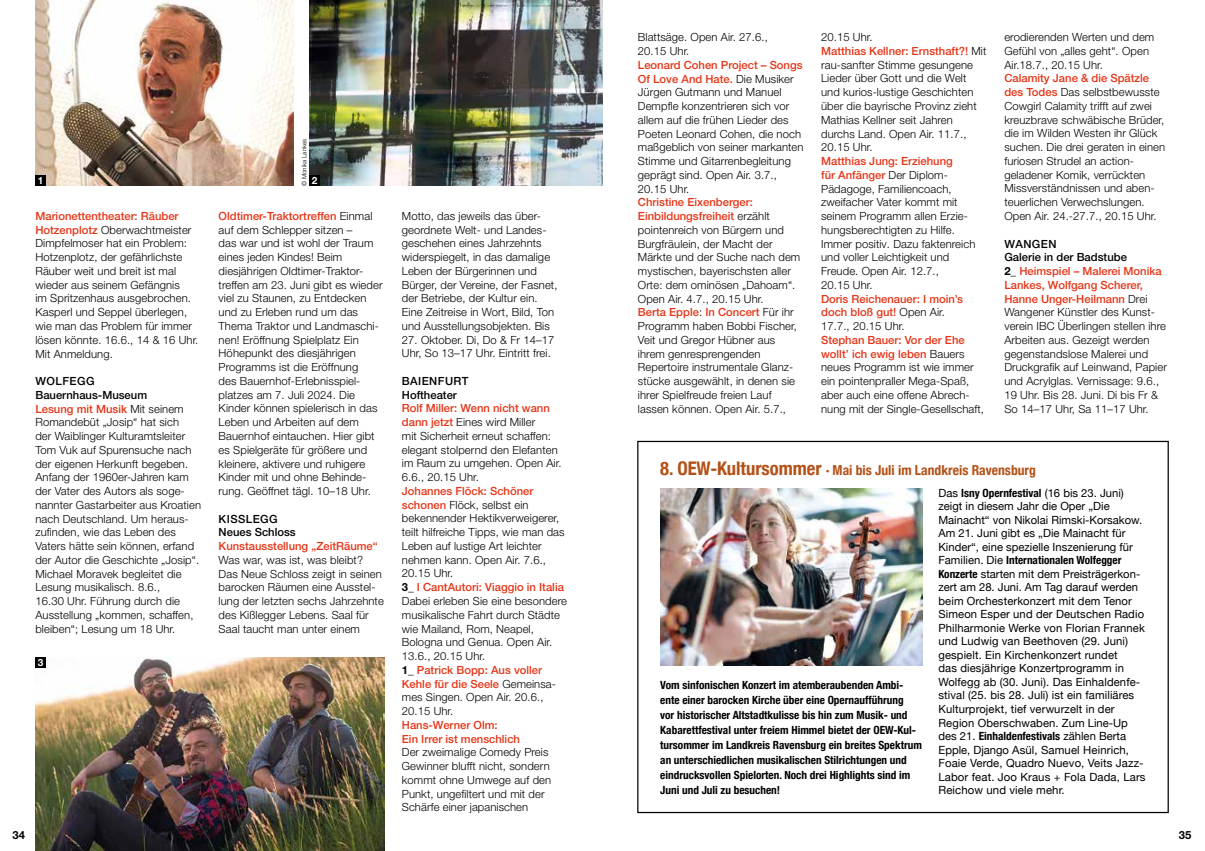
<style>
.page{position:relative;width:1205px;height:851px;background:#fff}
.page>*{position:absolute;margin:0;border:0;box-sizing:border-box;transform-origin:0 0}
.t1{font:700 condensed 13.75px "Helvetica Neue";color:#b45117}
.t2{font:300 11.25px/13.8px "Helvetica Neue LT Pro";letter-spacing:.01em;color:#000}
.t3{font:11.25px/13.5px "Helvetica Neue";letter-spacing:.01em;color:#000}
.t4{font:700 condensed 11.25px/15px "Helvetica Neue";color:#000}
.t5{font:500 11.25px/13.8px "Helvetica Neue LT Pro";color:#e53517}
.t6{font:500 11.25px/13.8px "Helvetica Neue LT Pro";color:#000}
.t7{font:700 11.25px "Helvetica Neue LT Pro";color:#000}
.t8{font:700 10px "Helvetica Neue LT Pro";color:#fff}
.t9{font:300 6.25px "Helvetica Neue LT Pro";color:#000}
.s1{font-weight:500;color:#e53517}
.s2{font-weight:500}
.s3{font-weight:700}
.s4{font-weight:300;color:#000}
.s5{font-size:18.75px}
.s6{font-weight:700;font-stretch:condensed}
</style>
<div class="page">
<img style="left:35px;top:657px;width:349px;height:193px">
<div style="left:35px;top:657px;width:11px;height:11px;background:#000"></div>
<img style="left:35px;top:0;width:258px;height:186px">
<div style="left:35px;top:175px;width:11px;height:11px;background:#000"></div>
<img style="left:309px;top:0;width:293px;height:186px">
<div style="left:309px;top:175px;width:11px;height:11px;background:#000"></div>
<img style="left:660px;top:488px;width:262px;height:177px">
<p class="t8" style="left:38px;top:174px;width:7px">1</p>
<p class="t2" style="left:35px;top:209px;width:164px"><span class="s1">Marionettentheater: Räuber<br>Hotzenplotz</span> Oberwachtmeister<br>Dimpfelmoser hat ein Problem:<br>Hotzenplotz, der gefährlichste<br>Räuber weit und breit ist mal wieder aus seinem Gefängnis<br>im Spritzenhaus ausgebrochen.<br>Kasperl und Seppel überlegen, wie man das Problem für immer lösen könnte. 16.6., 14 &amp; 16 Uhr.<br>Mit Anmeldung.</p>
<p class="t2" style="left:35px;top:374px;width:167px"><span class="s2">WOLFEGG<br>Bauernhaus-Museum<br></span><span class="s1">Lesung mit Musik</span> Mit seinem<br>Romandebüt „Josip“ hat sich<br>der Waiblinger Kulturamtsleiter<br>Tom Vuk auf Spurensuche nach der eigenen Herkunft begeben.<br>Anfang der 1960er-Jahren kam der Vater des Autors als soge&shy;nannter Gastarbeiter aus Kroatien nach Deutschland. Um heraus&shy;zufinden, wie das Leben des<br>Vaters hätte sein können, erfand der Autor die Geschichte „Josip“.<br>Michael Moravek begleitet die<br>Lesung musikalisch. 8.6.,<br>16.30 Uhr. Führung durch die<br>Ausstellung „kommen, schaffen, bleiben“; Lesung um 18 Uhr.</p>
<p class="t8" style="left:38px;top:656px;width:7px">3</p>
<p class="t9" style="left:300px;top:186px;width:49px;rotate:-90deg">© Monika Lankes</p>
<p class="t8" style="left:312px;top:174px;width:7px">2</p>
<p class="t2" style="left:219px;top:209px;width:165px"><span class="s1">Oldtimer-Traktortreffen</span> Einmal auf dem Schlepper sitzen –<br>das war und ist wohl der Traum eines jeden Kindes! Beim diesjährigen Oldtimer-Traktor&shy;treffen am 23. Juni gibt es wieder viel zu Staunen, zu Entdecken und zu Erleben rund um das<br>Thema Traktor und Landmaschi&shy;nen! Eröffnung Spielplatz Ein<br>Höhepunkt des diesjährigen<br>Programms ist die Eröffnung<br>des Bauernhof-Erlebnisspiel&shy;platzes am 7. Juli 2024. Die<br>Kinder können spielerisch in das<br>Leben und Arbeiten auf dem<br>Bauernhof eintauchen. Hier gibt es Spielgeräte für größere und kleinere, aktivere und ruhigere<br>Kinder mit und ohne Behinde&shy;rung. Geöffnet tägl. 10–18 Uhr.</p>
<p class="t6" style="left:219px;top:511px;width:79px">KISSLEGG<br>Neues Schloss</p>
<p class="t5" style="left:219px;top:539px;width:161px">Kunstausstellung „ZeitRäume“</p>
<p class="t2" style="left:219px;top:552px;width:167px">Was war, was ist, was bleibt?<br>Das Neue Schloss zeigt in seinen barocken Räumen eine Ausstel&shy;lung der letzten sechs Jahrzehnte des Kißlegger Lebens. Saal für<br>Saal taucht man unter einem</p>
<p class="t2" style="left:402px;top:209px;width:157px">Motto, das jeweils das über&shy;geordnete Welt- und Landes&shy;geschehen eines Jahrzehnts widerspiegelt, in das damalige<br>Leben der Bürgerinnen und<br>Bürger, der Vereine, der Fasnet, der Betriebe, der Kultur ein.<br>Eine Zeitreise in Wort, Bild, Ton und Ausstellungsobjekten. Bis</p>
<p class="t2" style="left:402px;top:332px;width:154px">27. Oktober. Di, Do &amp; Fr 14–17<br>Uhr, So 13–17 Uhr. Eintritt frei.</p>
<p class="t6" style="left:402px;top:374px;width:68px">BAIENFURT<br>Hoftheater</p>
<p class="t2" style="left:402px;top:401px;width:161px"><span class="s1">Rolf Miller: Wenn nicht wann dann jetzt</span> Eines wird Miller<br>mit Sicherheit erneut schaffen: elegant stolpernd den Elefanten im Raum zu umgehen. Open Air.<br>6.6., 20.15 Uhr.</p>
<p class="t2" style="left:402px;top:483px;width:167px"><span class="s1">Johannes Flöck: Schöner schonen</span> Flöck, selbst ein bekennender Hektikverweigerer, teilt hilfreiche Tipps, wie man das<br>Leben auf lustige Art leichter nehmen kann. Open Air. 7.6.,<br>20.15 Uhr.<br><span class="s3">3_</span> <span class="s1">I CantAutori: Viaggio in Italia<br></span>Dabei erleben Sie eine besondere musikalische Fahrt durch Städte wie Mailand, Rom, Neapel,<br>Bologna und Genua. Open Air.<br>13.6., 20.15 Uhr.<br><span class="s3">1_</span> <span class="s1">Patrick Bopp: Aus voller<br>Kehle für die Seele</span> Gemeinsa&shy;mes Singen. Open Air. 20.6.,<br>20.15 Uhr.</p>
<p class="t5" style="left:402px;top:717px;width:120px">Hans-Werner Olm:<br>Ein Irrer ist menschlich</p>
<p class="t2" style="left:402px;top:745px;width:151px">Der zweimalige Comedy Preis<br>Gewinner blufft nicht, sondern kommt ohne Umwege auf den<br>Punkt, ungefiltert und mit der<br>Schärfe einer japanischen</p>
<p class="t2" style="left:638px;top:30px;width:131px">Blattsäge. Open Air. 27.6.,<br>20.15 Uhr.</p>
<p class="t2" style="left:638px;top:58px;width:167px"><span class="s1">Leonard Cohen Project – Songs<br>Of Love And Hate.</span> Die Musiker<br>Jürgen Gutmann und Manuel<br>Dempfle konzentrieren sich vor allem auf die frühen Lieder des<br>Poeten Leonard Cohen, die noch maßgeblich von seiner markanten<br>Stimme und Gitarrenbegleitung geprägt sind. Open Air. 3.7.,<br>20.15 Uhr.</p>
<p class="t2" style="left:638px;top:195px;width:164px"><span class="s1">Christine Eixenberger:<br>Einbildungsfreiheit</span> erzählt pointenreich von Bürgern und<br>Burgfräulein, der Macht der<br>Märkte und der Suche nach dem mystischen, bayerischsten aller<br>Orte: dem ominösen „Dahoam“.<br>Open Air. 4.7., 20.15 Uhr.<br><span class="s1">Berta Epple</span>: <span class="s1">In Concert</span> Für ihr<br>Programm haben Bobbi Fischer,<br>Veit und Gregor Hübner aus ihrem genresprengenden<br>Repertoire instrumentale Glanz&shy;stücke ausgewählt, in denen sie ihrer Spielfreude freien Lauf lassen können. Open Air. 5.7.,</p>
<p class="t2" style="left:821px;top:30px;width:167px">20.15 Uhr.<br><span class="s1">Matthias Kellner: Ernsthaft?!</span> Mit rau-sanfter Stimme gesungene<br>Lieder über Gott und die Welt und kurios-lustige Geschichten über die bayrische Provinz zieht<br>Mathias Kellner seit Jahren durchs Land. Open Air. 11.7.,<br>20.15 Uhr.</p>
<p class="t2" style="left:821px;top:154px;width:156px"><span class="s1">Matthias Jung: Erziehung<br>für Anfänger</span> Der Diplom-<br>Pädagoge, Familiencoach, zweifacher Vater kommt mit seinem Programm allen Erzie&shy;hungsberechtigten zu Hilfe.<br>Immer positiv. Dazu faktenreich und voller Leichtigkeit und<br>Freude. Open Air. 12.7.,<br>20.15 Uhr.</p>
<p class="t5" style="left:821px;top:291px;width:143px">Doris Reichenauer: I moin’s doch bloß gut! <span class="s4">Open Air.<br>17.7., 20.15 Uhr.</span></p>
<p class="t2" style="left:821px;top:333px;width:164px"><span class="s1">Stephan Bauer: Vor der Ehe wollt’ ich ewig leben</span> Bauers neues Programm ist wie immer ein pointenpraller Mega-Spaß, aber auch eine offene Abrech&shy;nung mit der Single-Gesellschaft,</p>
<p class="t2" style="left:1004px;top:30px;width:151px">erodierenden Werten und dem<br>Gefühl von „alles geht“. Open<br>Air.18.7., 20.15 Uhr.</p>
<p class="t2" style="left:1004px;top:71px;width:162px"><span class="s1">Calamity Jane &amp; die Spätzle des Todes</span> Das selbstbewusste<br>Cowgirl Calamity trifft auf zwei kreuzbrave schwäbische Brüder, die im Wilden Westen ihr Glück suchen. Die drei geraten in einen furiosen Strudel an action&shy;geladener Komik, verrückten<br>Missverständnissen und aben&shy;teuerlichen Verwechslungen.<br>Open Air. 24.-27.7., 20.15 Uhr.</p>
<p class="t2" style="left:1004px;top:236px;width:164px"><span class="s2">WANGEN<br>Galerie in der Badstube<br></span><span class="s3">2_</span> <span class="s1">Heimspiel – Malerei Monika<br>Lankes, Wolfgang Scherer,<br>Hanne Unger-Heilmann</span> Drei<br>Wangener Künstler des Kunst&shy;verein IBC Überlingen stellen ihre<br>Arbeiten aus. Gezeigt werden gegenstandslose Malerei und<br>Druckgrafik auf Leinwand, Papier und Acrylglas. Vernissage: 9.6.,<br>19 Uhr. Bis 28. Juni. Di bis Fr &amp;<br>So 14–17 Uhr, Sa 11–17 Uhr.</p>
<p class="t1" style="left:660px;top:462px;width:377px"><span class="s5">8. OEW-Kultursommer</span> · Mai bis Juli im Landkreis Ravensburg</p>
<p class="t4" style="left:660px;top:677px;width:263px">Vom sinfonischen Konzert im atemberaubenden Ambi&shy;ente einer barocken Kirche über eine Opernaufführung<br>vor historischer Altstadtkulisse bis hin zum Musik- und Kabarettfestival unter freiem Himmel bietet der OEW-Kul&shy;tursommer im Landkreis Ravensburg ein breites Spektrum an unterschiedlichen musikalischen Stilrichtungen und eindrucksvollen Spielorten. Noch drei Highlights sind im Juni und Juli zu besuchen!</p>
<p class="t3" style="left:938px;top:486px;width:209px">Das <span class="s6">Isny Opernfestival</span> (16 bis 23. Juni) zeigt in diesem Jahr die Oper „Die Mainacht“ von Nikolai Rimski-Korsakow.<br>Am 21. Juni gibt es „Die Mainacht für Kinder“, eine spezielle Inszenierung für Familien. Die <span class="s6">Internationalen Wolfegger Konzerte</span> starten mit dem Preisträgerkon&shy;zert am 28. Juni. Am Tag darauf werden beim Orchesterkonzert mit dem Tenor Simeon Esper und der Deutschen Radio Philharmonie Werke von Florian Frannek und Ludwig van Beethoven (29. Juni) gespielt. Ein Kirchenkonzert rundet<br>das diesjährige Konzertprogramm in Wolfegg ab (30. Juni). Das Einhaldenfe&shy;stival (25. bis 28. Juli) ist ein familiäres Kulturprojekt, tief verwurzelt in der Region Oberschwaben. Zum Line-Up des 21. <span class="s6">Einhaldenfestivals</span> zählen Berta Epple, Django Asül, Samuel Heinrich, Foaie Verde, Quadro Nuevo, Veits Jazz-Labor feat. Joo Kraus + Fola Dada, Lars Reichow und viele mehr.</p>
<p class="t7" style="left:12px;top:828px;width:14px">34</p>
<p class="t7" style="left:1179px;top:828px;width:14px">35</p>
</div>
